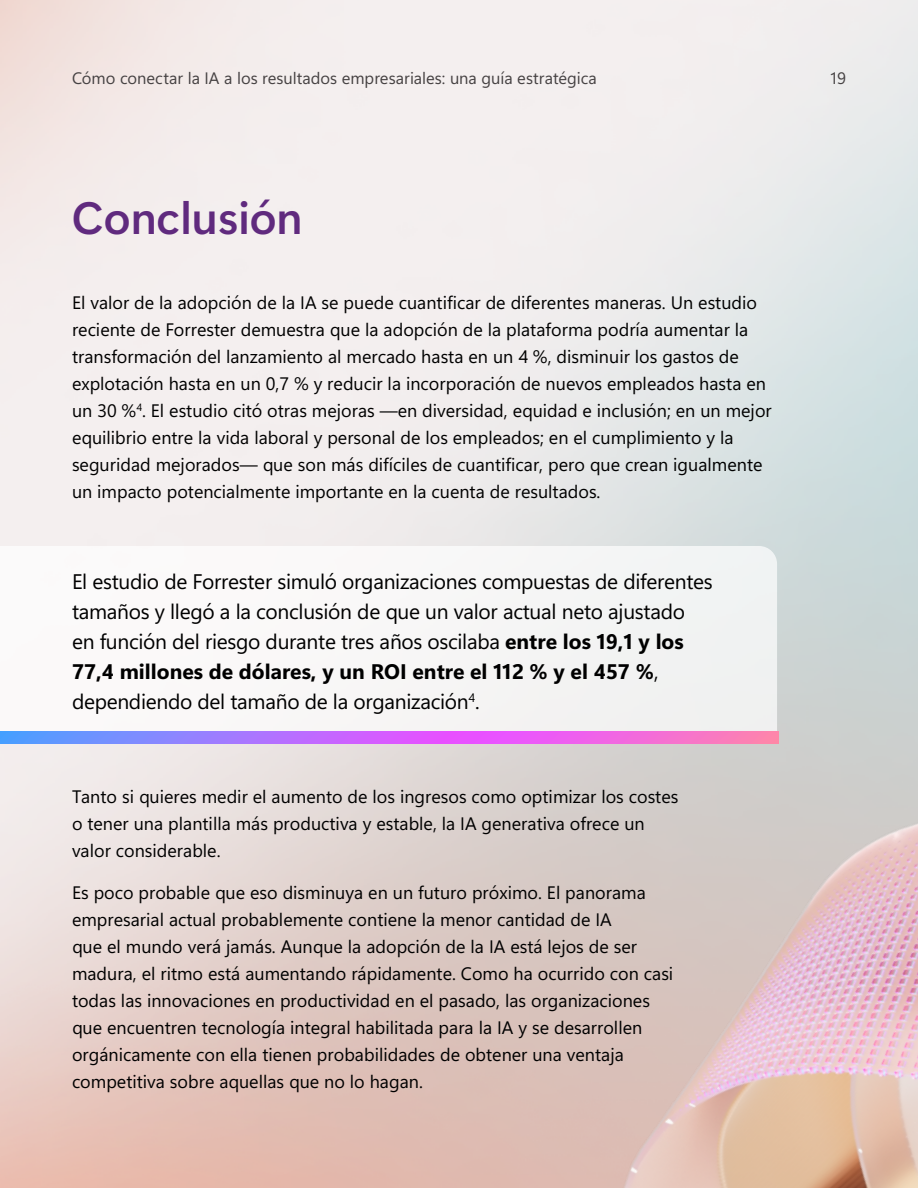
<style>
.page{position:relative;width:918px;height:1188px;background:#fff}
.page>*{position:absolute;margin:0;border:0;box-sizing:border-box;transform-origin:0 0}
.H2_titles{font:45px "Segoe Sans 240000";color:#602a7e}
.highlights_14_20{font:21px/30px "Segoe Sans a 8000";letter-spacing:-.015em;color:#000}
.Body_12_18{font:18px/27px "Segoe Sans a 8000";color:#000}
.t1{font:16.5px "Segoe Sans a 8000";color:#454142}
.s1{font-family:"Segoe Sans a 8000 2 bc 0000"}
</style>
<div class="page">
<img style="left:0;top:0;width:918px;height:1188px">
<svg style="left:0;top:546px;width:777px;height:197px"></svg>
<svg style="left:1px;top:731px;width:589px;height:12px;background:#af71fd"></svg>
<img style="left:590px;top:705px;width:328px;height:483px">
<p class="t1" style="left:72px;top:67px;width:527px">Cómo conectar la IA a los resultados empresariales: una guía estratégica</p>
<p class="t1" style="left:831px;top:67px;width:17px">19</p>
<h2 class="H2_titles" style="left:72px;top:186px;width:232px">Conclusión</h2>
<p class="Body_12_18" style="left:72px;top:289px;width:701px">El valor de la adopción de la IA se puede cuantificar de diferentes maneras. Un estudio reciente de Forrester demuestra que la adopción de la plataforma podría aumentar la transformación del lanzamiento al mercado hasta en un 4 %, disminuir los gastos de explotación hasta en un 0,7 % y reducir la incorporación de nuevos empleados hasta en un 30 %<sup>4</sup>. El estudio citó otras mejoras —en diversidad, equidad e inclusión; en un mejor equilibrio entre la vida laboral y personal de los empleados; en el cumplimiento y la seguridad mejorados— que son más difíciles de cuantificar, pero que crean igualmente un impacto potencialmente importante en la cuenta de resultados.</p>
<p class="highlights_14_20" style="left:72px;top:566px;width:642px">El estudio de Forrester simuló organizaciones compuestas de diferentes tamaños y llegó a la conclusión de que un valor actual neto ajustado en función del riesgo durante tres años oscilaba <span class="s1">entre los 19,1 y los 77,4 millones de dólares, y un ROI entre el 112 % y el 457 %</span>, dependiendo del tamaño de la organización<sup>4</sup>.</p>
<p class="Body_12_18" style="left:72px;top:783px;width:608px">Tanto si quieres medir el aumento de los ingresos como optimizar los costes o tener una plantilla más productiva y estable, la IA generativa ofrece un valor considerable.</p>
<p class="Body_12_18" style="left:72px;top:879px;width:603px">Es poco probable que eso disminuya en un futuro próximo. El panorama empresarial actual probablemente contiene la menor cantidad de IA<br>que el mundo verá jamás. Aunque la adopción de la IA está lejos de ser madura, el ritmo está aumentando rápidamente. Como ha ocurrido con casi todas las innovaciones en productividad en el pasado, las organizaciones que encuentren tecnología integral habilitada para la IA y se desarrollen orgánicamente con ella tienen probabilidades de obtener una ventaja competitiva sobre aquellas que no lo hagan.</p>
</div>
